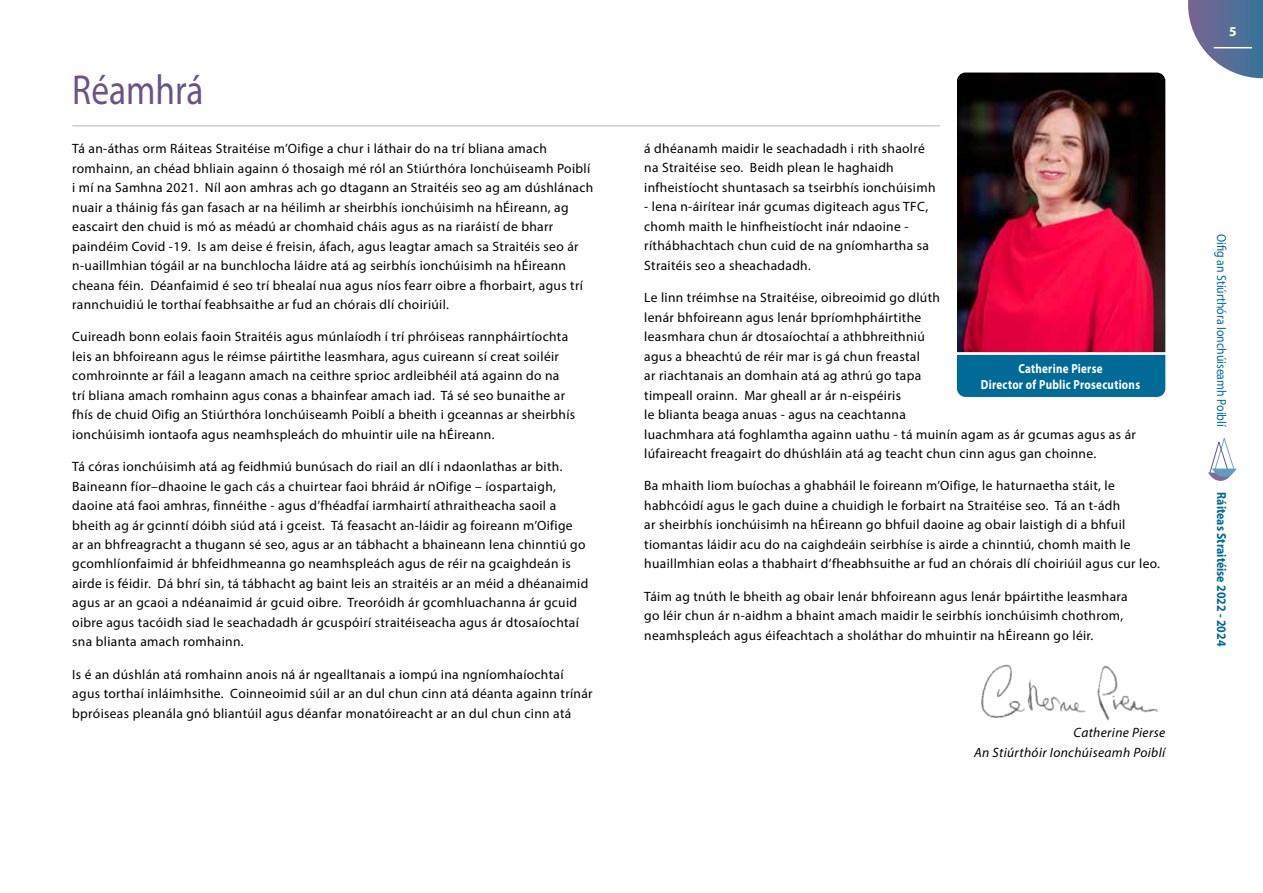
<style>
.page{position:relative;width:1263px;height:893px;background:#fff}
.page>*{position:absolute;margin:0;border:0;box-sizing:border-box;transform-origin:0 0}
.t1{font:42px "Myriad Pro";color:#6c5386;scale:.84 1}
.t2{font:13.5px/19.5px "Myriad Pro";letter-spacing:.025em;color:#000}
.t3{font:italic 13.5px/19.5px "Myriad Pro";letter-spacing:.025em;color:#000;text-align:right}
.t4{font:700 13.5px "Myriad Pro";color:#fff}
.t5{font:700 13.2px/15.8px "Myriad Pro";letter-spacing:.025em;color:#fff;text-align:center;scale:.84 1}
.t6{font:13.2px "Myriad Pro";color:#006b96;scale:.9 1}
.t7{font:700 13.2px "Myriad Pro";color:#006b96;scale:.9 1}
</style>
<div class="page">
<svg style="left:1188px;top:0;width:75px;height:78px"></svg>
<svg style="left:1208px;top:438px;width:29px;height:43px"></svg>
<hr style="left:72px;top:125px;width:868px;height:2px;background:#d2cbde">
<div style="left:957px;top:355px;width:208px;height:42px;background:#006b96"></div>
<img style="left:957px;top:73px;width:208px;height:279px">
<img style="left:981px;top:664px;width:178px;height:56px">
<hr style="left:1214px;top:47px;width:38px;height:1px;background:#fff">
<h1 class="t1" style="left:72px;top:64px;width:158px">Réamhrá</h1>
<p class="t2" style="left:72px;top:139px;width:522px">Tá an-áthas orm Ráiteas Straitéise m’Oifige a chur i láthair do na trí bliana amach romhainn, an chéad bhliain againn ó thosaigh mé ról an Stiúrthóra Ionchúiseamh Poiblí i mí na Samhna 2021. Níl aon amhras ach go dtagann an Straitéis seo ag am dúshlánach nuair a tháinig fás gan fasach ar na héilimh ar sheirbhís ionchúisimh na hÉireann, ag eascairt den chuid is mó as méadú ar chomhaid cháis agus as na riaráistí de bharr paindéim Covid -19. Is am deise é freisin, áfach, agus leagtar amach sa Straitéis seo ár n-uaillmhian tógáil ar na bunchlocha láidre atá ag seirbhís ionchúisimh na hÉireann cheana féin. Déanfaimid é seo trí bhealaí nua agus níos fearr oibre a fhorbairt, agus trí rannchuidiú le torthaí feabhsaithe ar fud an chórais dlí choiriúil.</p>
<p class="t2" style="left:72px;top:327px;width:504px">Cuireadh bonn eolais faoin Straitéis agus múnlaíodh í trí phróiseas rannpháirtíochta leis an bhfoireann agus le réimse páirtithe leasmhara, agus cuireann sí creat soiléir comhroinnte ar fáil a leagann amach na ceithre sprioc ardleibhéil atá againn do na trí bliana amach romhainn agus conas a bhainfear amach iad. Tá sé seo bunaithe ar fhís de chuid Oifig an Stiúrthóra Ionchúiseamh Poiblí a bheith i gceannas ar sheirbhís ionchúisimh iontaofa agus neamhspleách do mhuintir uile na hÉireann.</p>
<p class="t2" style="left:72px;top:456px;width:518px">Tá córas ionchúisimh atá ag feidhmiú bunúsach do riail an dlí i ndaonlathas ar bith.<br>Baineann fíor–dhaoine le gach cás a chuirtear faoi bhráid ár nOifige – íospartaigh, daoine atá faoi amhras, finnéithe - agus d’fhéadfaí iarmhairtí athraitheacha saoil a bheith ag ár gcinntí dóibh siúd atá i gceist. Tá feasacht an-láidir ag foireann m’Oifige<br>ar an bhfreagracht a thugann sé seo, agus ar an tábhacht a bhaineann lena chinntiú go gcomhlíonfaimid ár bhfeidhmeanna go neamhspleách agus de réir na gcaighdeán is airde is féidir. Dá bhrí sin, tá tábhacht ag baint leis an straitéis ar an méid a dhéanaimid agus ar an gcaoi a ndéanaimid ár gcuid oibre. Treoróidh ár gcomhluachanna ár gcuid oibre agus tacóidh siad le seachadadh ár gcuspóirí straitéiseacha agus ár dtosaíochtaí sna blianta amach romhainn.</p>
<p class="t2" style="left:72px;top:664px;width:522px">Is é an dúshlán atá romhainn anois ná ár ngealltanais a iompú ina ngníomhaíochtaí agus torthaí inláimhsithe. Coinneoimid súil ar an dul chun cinn atá déanta againn trínár bpróiseas pleanála gnó bliantúil agus déanfar monatóireacht ar an dul chun cinn atá</p>
<p class="t2" style="left:644px;top:138px;width:293px">á dhéanamh maidir le seachadadh i rith shaolré na Straitéise seo. Beidh plean le haghaidh infheistíocht shuntasach sa tseirbhís ionchúisimh</p>
<p class="t2" style="left:644px;top:197px;width:286px">- lena n-áirítear inár gcumas digiteach agus TFC, chomh maith le hinfheistíocht inár ndaoine - ríthábhachtach chun cuid de na gníomhartha sa Straitéis seo a sheachadadh.</p>
<p class="t2" style="left:644px;top:288px;width:493px">Le linn tréimhse na Straitéise, oibreoimid go dlúth<br>lenár bhfoireann agus lenár bpríomhpháirtithe<br>leasmhara chun ár dtosaíochtaí a athbhreithniú<br>agus a bheachtú de réir mar is gá chun freastal<br>ar riachtanais an domhain atá ag athrú go tapa<br>timpeall orainn. Mar gheall ar ár n-eispéiris<br>le blianta beaga anuas - agus na ceachtanna<br>luachmhara atá foghlamtha againn uathu - tá muinín agam as ár gcumas agus as ár lúfaireacht freagairt do dhúshláin atá ag teacht chun cinn agus gan choinne.</p>
<p class="t2" style="left:644px;top:476px;width:517px">Ba mhaith liom buíochas a ghabháil le foireann m’Oifige, le haturnaetha stáit, le habhcóidí agus le gach duine a chuidigh le forbairt na Straitéise seo. Tá an t-ádh<br>ar sheirbhís ionchúisimh na hÉireann go bhfuil daoine ag obair laistigh di a bhfuil tiomantas láidir acu do na caighdeáin seirbhíse is airde a chinntiú, chomh maith le huaillmhian eolas a thabhairt d’fheabhsuithe ar fud an chórais dlí choiriúil agus cur leo.</p>
<p class="t2" style="left:644px;top:586px;width:485px">Táim ag tnúth le bheith ag obair lenár bhfoireann agus lenár bpáirtithe leasmhara go léir chun ár n-aidhm a bhaint amach maidir le seirbhís ionchúisimh chothrom, neamhspleách agus éifeachtach a sholáthar do mhuintir na hÉireann go léir.</p>
<p class="t5" style="left:981px;top:360px;width:191px">Catherine Pierse<br>Director of Public Prosecutions</p>
<p class="t3" style="left:974px;top:723px;width:193px">Catherine Pierse<br>An Stiúrthóir Ionchúiseamh Poiblí</p>
<p class="t4" style="left:1229px;top:23px;width:9px">5</p>
<p class="t6" style="left:1230px;top:234px;width:216px;rotate:90deg">Oifig an Stiúrthóra Ionchúiseamh Poiblí</p>
<p class="t7" style="left:1230px;top:492px;width:172px;rotate:90deg">Ráiteas Straitéise 2022 - 2024</p>
</div>
